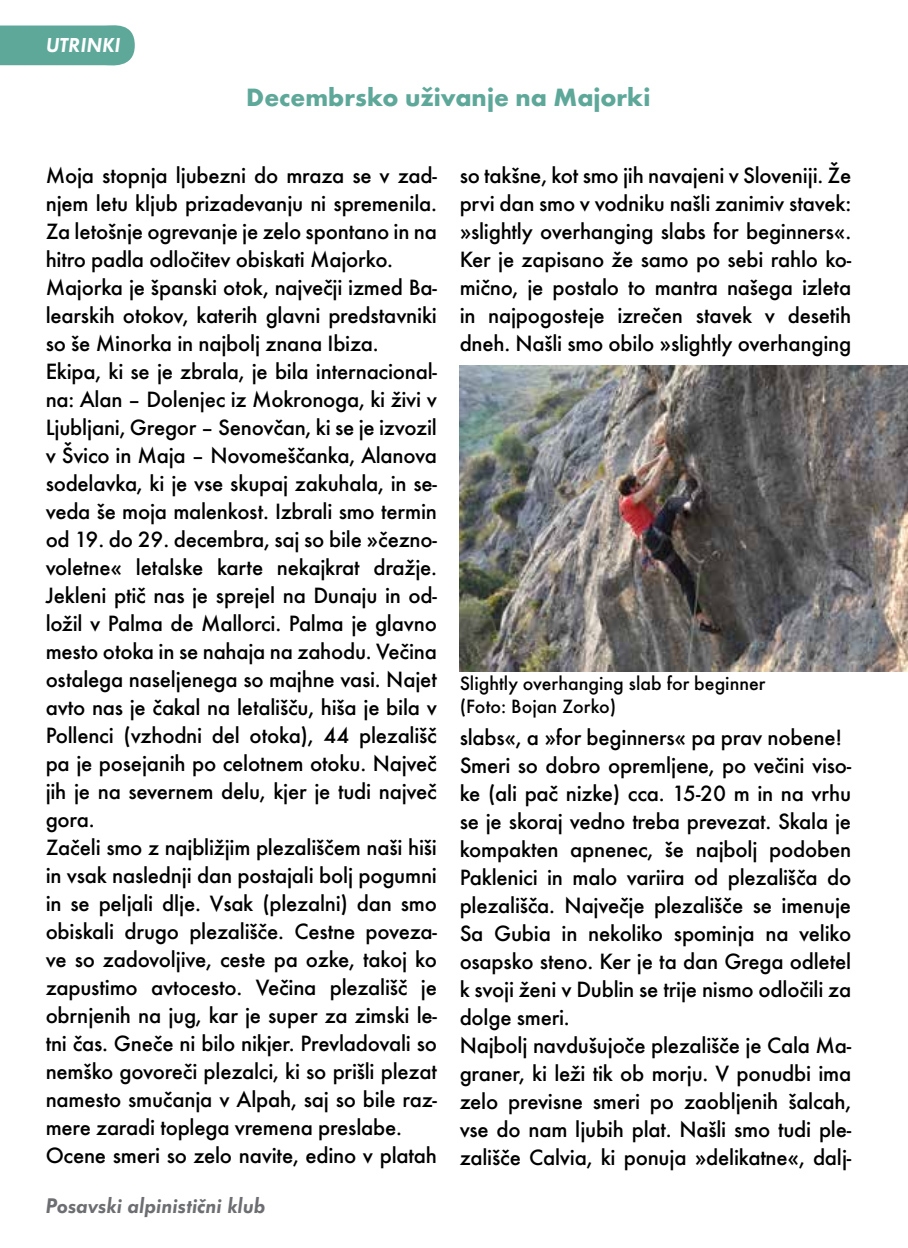
<style>
.page{position:relative;width:908px;height:1248px;background:#fff}
.page>*{position:absolute;margin:0;border:0;box-sizing:border-box;transform-origin:0 0}
.t1{font:700 26px "Futura TEE";color:#5ea89a}
.t2{font:500 23px/28px "Futura TEE";letter-spacing:-.01em;color:#000}
.t3{font:22px "Futura TEE Demi Obli";color:#6d6e71}
.t4{font:21px "Futura TEE Demi Obli";color:#fff}
.t5{font:500 20px/22px "Futura TEE";color:#000}
</style>
<div class="page">
<svg style="left:0;top:25px;width:135px;height:41px;background:#67ac9f"></svg>
<img style="left:459px;top:365px;width:448px;height:306px">
<p class="t4" style="left:46px;top:33px;width:76px">UTRINKI</p>
<p class="t1" style="left:246px;top:81px;width:405px">Decembrsko uživanje na Majorki</p>
<p class="t2" style="left:46px;top:161px;width:392px">Moja stopnja ljubezni do mraza se v zad&shy;njem letu kljub prizadevanju ni spremenila.<br>Za letošnje ogrevanje je zelo spontano in na hitro padla odločitev obiskati Majorko.<br>Majorka je španski otok, največji izmed Ba&shy;learskih otokov, katerih glavni predstavniki so še Minorka in najbolj znana Ibiza.<br>Ekipa, ki se je zbrala, je bila internacional&shy;na: Alan – Dolenjec iz Mokronoga, ki živi v Ljubljani, Gregor – Senovčan, ki se je izvozil v Švico in Maja – Novomeščanka, Alanova sodelavka, ki je vse skupaj zakuhala, in se&shy;veda še moja malenkost. Izbrali smo termin od 19. do 29. decembra, saj so bile »čezno&shy;voletne« letalske karte nekajkrat dražje.<br>Jekleni ptič nas je sprejel na Dunaju in od&shy;ložil v Palma de Mallorci. Palma je glavno mesto otoka in se nahaja na zahodu. Večina ostalega naseljenega so majhne vasi. Najet avto nas je čakal na letališču, hiša je bila v Pollenci (vzhodni del otoka), 44 plezališč pa je posejanih po celotnem otoku. Največ jih je na severnem delu, kjer je tudi največ gora.<br>Začeli smo z najbližjim plezališčem naši hiši in vsak naslednji dan postajali bolj pogumni in se peljali dlje. Vsak (plezalni) dan smo obiskali drugo plezališče. Cestne poveza&shy;ve so zadovoljive, ceste pa ozke, takoj ko zapustimo avtocesto. Večina plezališč je obrnjenih na jug, kar je super za zimski le&shy;tni čas. Gneče ni bilo nikjer. Prevladovali so nemško govoreči plezalci, ki so prišli plezat namesto smučanja v Alpah, saj so bile raz&shy;mere zaradi toplega vremena preslabe.<br>Ocene smeri so zelo navite, edino v platah</p>
<p class="t2" style="left:459px;top:161px;width:393px;text-align:justify">so takšne, kot smo jih navajeni v Sloveniji. Že prvi dan smo v vodniku našli zanimiv stavek: »slightly overhanging slabs for beginners«.<br>Ker je zapisano že samo po sebi rahlo ko&shy;mično, je postalo to mantra našega izleta in najpogosteje izrečen stavek v desetih dneh. Našli smo obilo »slightly overhanging</p>
<p class="t5" style="left:459px;top:672px;width:307px">Slightly overhanging slab for beginner (Foto: Bojan Zorko)</p>
<p class="t2" style="left:459px;top:723px;width:393px">slabs«, a »for beginners« pa prav nobene!<br>Smeri so dobro opremljene, po večini viso&shy;ke (ali pač nizke) cca. 15-20 m in na vrhu se je skoraj vedno treba prevezat. Skala je kompakten apnenec, še najbolj podoben Paklenici in malo variira od plezališča do plezališča. Največje plezališče se imenuje Sa Gubia in nekoliko spominja na veliko osapsko steno. Ker je ta dan Grega odletel k svoji ženi v Dublin se trije nismo odločili za dolge smeri.<br>Najbolj navdušujoče plezališče je Cala Ma&shy;graner, ki leži tik ob morju. V ponudbi ima zelo previsne smeri po zaobljenih šalcah, vse do nam ljubih plat. Našli smo tudi ple&shy;zališče Calvia, ki ponuja »delikatne«, dalj-</p>
<p class="t3" style="left:45px;top:1192px;width:221px">Posavski alpinistični klub</p>
</div>
